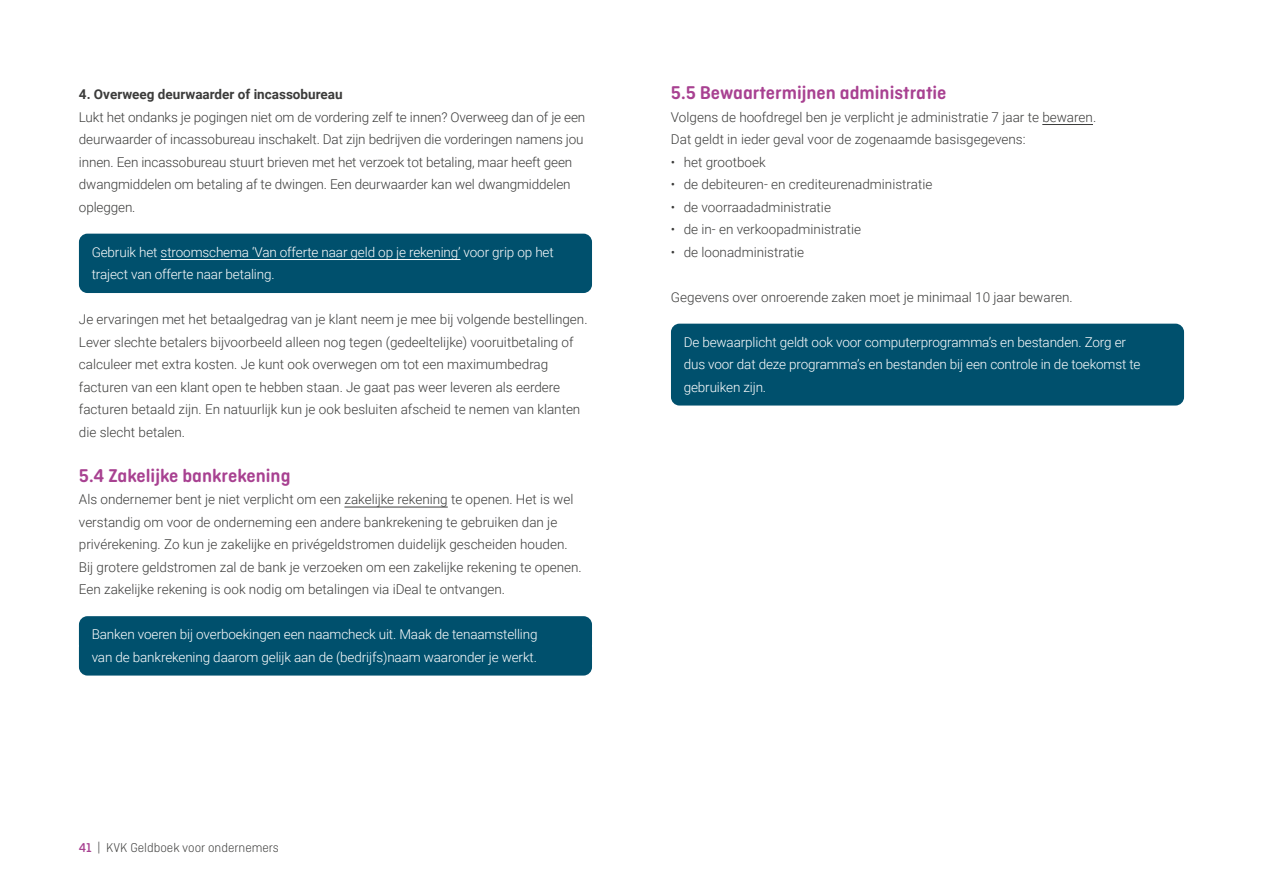
<style>
.page{position:relative;width:1263px;height:893px;background:#fff}
.page>*{position:absolute;margin:0;border:0;box-sizing:border-box;transform-origin:0 0}
.H2-paragraafkop{font:600 19.5px "Ciutadella Rounded";color:#a84191}
.P-Bodytekst{font:300 13.5px/22.5px "Roboto";color:#3c3c3b}
.Kader_tekst_-_patrol{font:300 13.5px/22.5px "Roboto";letter-spacing:-.01em;color:#fff}
.H4-tussenkopje{font:700 13.5px "Roboto";color:#3c3c3b}
.t1{font:300 13.5px "Ciutadella Rounded";color:#3c3c3b}
.s1{font-weight:500;color:#a84191}
</style>
<div class="page">
<div style="left:79px;top:234px;width:513px;height:59px;background:#00506d;border-radius:9px"></div>
<hr style="left:161px;top:259px;width:299px;height:1px;background:#fff">
<hr style="left:344px;top:507px;width:104px;height:1px;background:#3c3c3b">
<div style="left:79px;top:616px;width:513px;height:37px;background:#00506d;border-radius:9px"></div>
<div style="left:79px;top:639px;width:513px;height:37px;background:#00506d;border-radius:9px"></div>
<hr style="left:1042px;top:124px;width:51px;height:1px;background:#3c3c3b">
<div style="left:671px;top:324px;width:513px;height:82px;background:#00506d;border-radius:9px"></div>
<h4 class="H4-tussenkopje" style="left:79px;top:85px;width:265px">4. Overweeg deurwaarder of incassobureau</h4>
<p class="P-Bodytekst" style="left:79px;top:105px;width:508px">Lukt het ondanks je pogingen niet om de vordering zelf te innen? Overweeg dan of je een deurwaarder of incassobureau inschakelt. Dat zijn bedrijven die vorderingen namens jou innen. Een incassobureau stuurt brieven met het verzoek tot betaling, maar heeft geen dwangmiddelen om betaling af te dwingen. Een deurwaarder kan wel dwangmiddelen opleggen.</p>
<p class="Kader_tekst_-_patrol" style="left:92px;top:240px;width:464px">Gebruik het stroomschema ‘Van offerte naar geld op je rekening’ voor grip op het traject van offerte naar betaling.</p>
<p class="P-Bodytekst" style="left:79px;top:307px;width:510px">Je ervaringen met het betaalgedrag van je klant neem je mee bij volgende bestellingen.<br>Lever slechte betalers bijvoorbeeld alleen nog tegen (gedeeltelijke) vooruitbetaling of calculeer met extra kosten. Je kunt ook overwegen om tot een maximumbedrag facturen van een klant open te hebben staan. Je gaat pas weer leveren als eerdere facturen betaald zijn. En natuurlijk kun je ook besluiten afscheid te nemen van klanten die slecht betalen.</p>
<h2 class="H2-paragraafkop" style="left:79px;top:464px;width:213px">5.4 Zakelijke bankrekening</h2>
<p class="P-Bodytekst" style="left:79px;top:487px;width:504px">Als ondernemer bent je niet verplicht om een zakelijke rekening te openen. Het is wel verstandig om voor de onderneming een andere bankrekening te gebruiken dan je privérekening. Zo kun je zakelijke en privégeldstromen duidelijk gescheiden houden.<br>Bij grotere geldstromen zal de bank je verzoeken om een zakelijke rekening te openen.<br>Een zakelijke rekening is ook nodig om betalingen via iDeal te ontvangen.</p>
<p class="Kader_tekst_-_patrol" style="left:92px;top:622px;width:447px">Banken voeren bij overboekingen een naamcheck uit. Maak de tenaamstelling</p>
<p class="Kader_tekst_-_patrol" style="left:92px;top:645px;width:447px">van de bankrekening daarom gelijk aan de (bedrijfs)naam waaronder je werkt.</p>
<p class="t1" style="left:79px;top:840px;width:202px"><span class="s1">41</span> | KVK Geldboek voor ondernemers</p>
<h2 class="H2-paragraafkop" style="left:671px;top:82px;width:277px">5.5 Bewaartermijnen administratie</h2>
<p class="P-Bodytekst" style="left:671px;top:105px;width:427px">Volgens de hoofdregel ben je verplicht je administratie 7 jaar te bewaren.<br>Dat geldt in ieder geval voor de zogenaamde basisgegevens:</p>
<p class="P-Bodytekst" style="left:671px;top:150px;width:96px">• het grootboek</p>
<p class="P-Bodytekst" style="left:671px;top:172px;width:263px">• de debiteuren- en crediteurenadministratie</p>
<p class="P-Bodytekst" style="left:671px;top:195px;width:162px">• de voorraadadministratie</p>
<p class="P-Bodytekst" style="left:671px;top:217px;width:192px">• de in- en verkoopadministratie</p>
<p class="P-Bodytekst" style="left:671px;top:240px;width:135px">• de loonadministratie</p>
<p class="P-Bodytekst" style="left:671px;top:285px;width:403px">Gegevens over onroerende zaken moet je minimaal 10 jaar bewaren.</p>
<p class="Kader_tekst_-_patrol" style="left:684px;top:330px;width:458px">De bewaarplicht geldt ook voor computerprogramma’s en bestanden. Zorg er dus voor dat deze programma’s en bestanden bij een controle in de toekomst te gebruiken zijn.</p>
</div>
